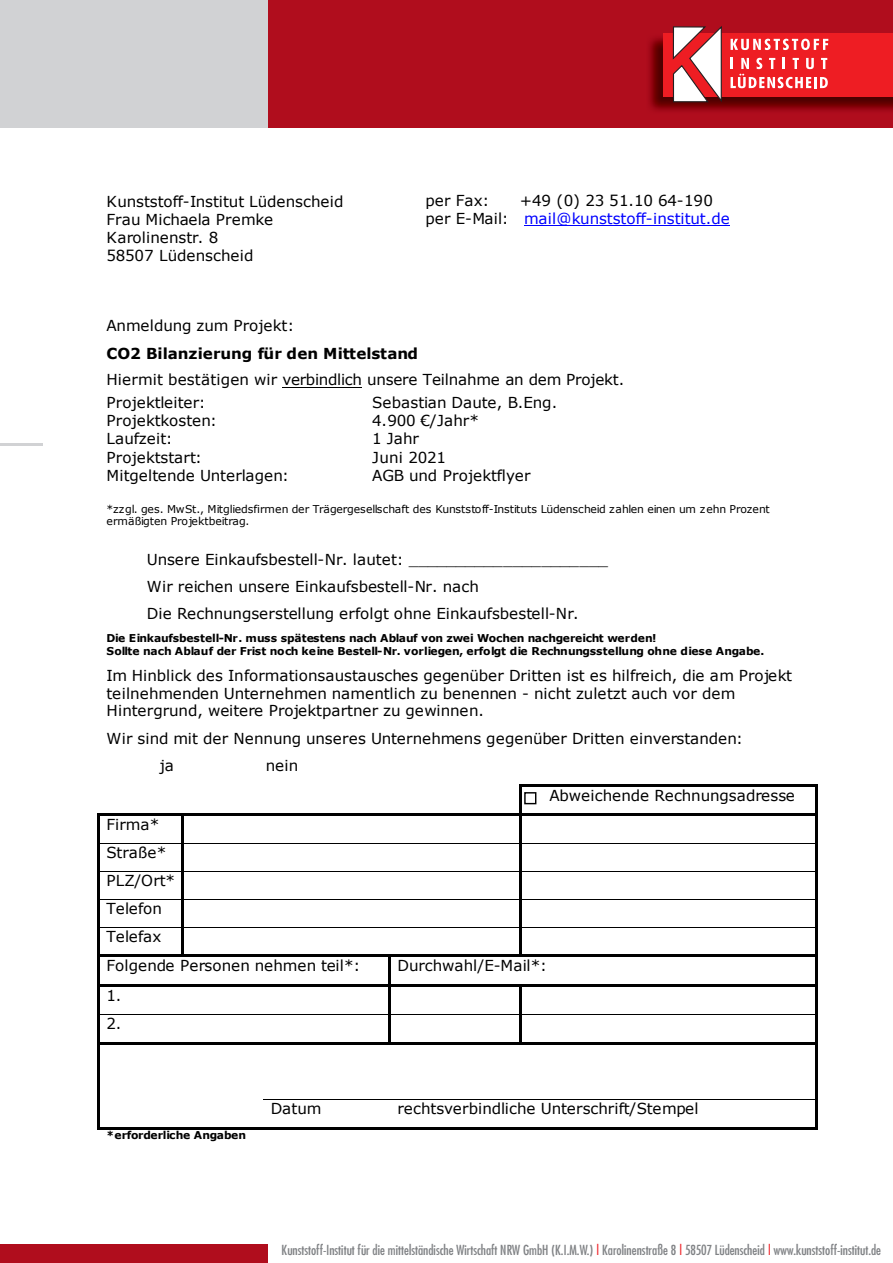
<style>
.page{position:relative;width:893px;height:1263px;background:#fff}
.page>*{position:absolute;margin:0;border:0;box-sizing:border-box;transform-origin:0 0}
.t1{font:15.15px/27px "Verdana";letter-spacing:-.005em;color:#000}
.t2{font:15.15px "Verdana";letter-spacing:.015em;color:#000}
.t3{font:condensed 13.5px "Futura";color:#808285}
.t4{font:700 10.8px/12.9px "Verdana";letter-spacing:-.01em;color:#000}
.t5{font:10.8px/12.3px "Verdana";letter-spacing:-.005em;color:#000}
.s1{color:#00f}
.s2{font-weight:700}
.s3{color:#ee1d23}
</style>
<div class="page">
<hr style="left:0;top:444px;width:43px;height:2px;background:#d1d2d4">
<div style="left:268px;top:0;width:625px;height:128px;background:#b00d1d"></div>
<div style="left:0;top:0;width:268px;height:128px;background:#d1d2d4"></div>
<img style="left:649px;top:37px;width:244px;height:75px">
<div style="left:663px;top:33px;width:230px;height:64px;background:#ee1d23"></div>
<svg style="left:672px;top:26px;width:50px;height:78px"></svg>
<svg style="left:731px;top:58px;width:97px;height:30px"></svg>
<svg style="left:731px;top:39px;width:97px;height:11px"></svg>
<div style="left:0;top:1244px;width:268px;height:19px;background:#b00d1d"></div>
<hr style="left:524px;top:225px;width:205px;height:1px;background:#00f">
<hr style="left:283px;top:387px;width:79px;height:1px;background:#000">
<hr style="left:521px;top:784px;width:294px;height:2px;background:#000">
<hr style="left:519px;top:786px;width:2px;height:28px;background:#000">
<hr style="left:815px;top:786px;width:2px;height:28px;background:#000">
<hr style="left:102px;top:814px;width:79px;height:2px;background:#000">
<hr style="left:184px;top:814px;width:79px;height:2px;background:#000">
<hr style="left:265px;top:814px;width:254px;height:2px;background:#000">
<hr style="left:521px;top:814px;width:294px;height:2px;background:#000">
<hr style="left:97px;top:816px;width:2px;height:27px;background:#000">
<hr style="left:181px;top:816px;width:3px;height:27px;background:#000">
<hr style="left:519px;top:816px;width:2px;height:27px;background:#000">
<hr style="left:815px;top:816px;width:2px;height:27px;background:#000">
<hr style="left:99px;top:843px;width:82px;height:1px;background:#000">
<hr style="left:184px;top:843px;width:335px;height:1px;background:#000">
<hr style="left:521px;top:843px;width:294px;height:1px;background:#000">
<hr style="left:97px;top:844px;width:2px;height:27px;background:#000">
<hr style="left:181px;top:844px;width:3px;height:27px;background:#000">
<hr style="left:519px;top:844px;width:2px;height:27px;background:#000">
<hr style="left:815px;top:844px;width:2px;height:27px;background:#000">
<hr style="left:99px;top:871px;width:82px;height:1px;background:#000">
<hr style="left:184px;top:871px;width:335px;height:1px;background:#000">
<hr style="left:521px;top:871px;width:294px;height:1px;background:#000">
<hr style="left:97px;top:872px;width:2px;height:27px;background:#000">
<hr style="left:181px;top:872px;width:3px;height:27px;background:#000">
<hr style="left:519px;top:872px;width:2px;height:27px;background:#000">
<hr style="left:815px;top:872px;width:2px;height:27px;background:#000">
<hr style="left:99px;top:899px;width:82px;height:1px;background:#000">
<hr style="left:184px;top:899px;width:335px;height:1px;background:#000">
<hr style="left:521px;top:899px;width:294px;height:1px;background:#000">
<hr style="left:97px;top:899px;width:2px;height:28px;background:#000">
<hr style="left:181px;top:899px;width:3px;height:28px;background:#000">
<hr style="left:519px;top:899px;width:2px;height:28px;background:#000">
<hr style="left:815px;top:899px;width:2px;height:28px;background:#000">
<hr style="left:99px;top:927px;width:82px;height:1px;background:#000">
<hr style="left:184px;top:927px;width:335px;height:1px;background:#000">
<hr style="left:521px;top:927px;width:294px;height:1px;background:#000">
<hr style="left:97px;top:927px;width:2px;height:28px;background:#000">
<hr style="left:181px;top:927px;width:3px;height:28px;background:#000">
<hr style="left:519px;top:927px;width:2px;height:28px;background:#000">
<hr style="left:815px;top:927px;width:2px;height:28px;background:#000">
<hr style="left:99px;top:955px;width:82px;height:2px;background:#000">
<hr style="left:184px;top:955px;width:204px;height:2px;background:#000">
<hr style="left:390px;top:955px;width:129px;height:2px;background:#000">
<hr style="left:521px;top:955px;width:294px;height:2px;background:#000">
<hr style="left:97px;top:957px;width:2px;height:27px;background:#000">
<hr style="left:388px;top:957px;width:2px;height:27px;background:#000">
<hr style="left:815px;top:957px;width:2px;height:27px;background:#000">
<hr style="left:99px;top:984px;width:289px;height:2px;background:#000">
<hr style="left:390px;top:984px;width:129px;height:2px;background:#000">
<hr style="left:521px;top:984px;width:294px;height:2px;background:#000">
<hr style="left:97px;top:986px;width:2px;height:28px;background:#000">
<hr style="left:388px;top:986px;width:2px;height:28px;background:#000">
<hr style="left:519px;top:986px;width:2px;height:28px;background:#000">
<hr style="left:815px;top:986px;width:2px;height:28px;background:#000">
<hr style="left:99px;top:1014px;width:289px;height:1px;background:#000">
<hr style="left:390px;top:1014px;width:129px;height:1px;background:#000">
<hr style="left:521px;top:1014px;width:294px;height:1px;background:#000">
<hr style="left:97px;top:1014px;width:2px;height:28px;background:#000">
<hr style="left:388px;top:1014px;width:2px;height:28px;background:#000">
<hr style="left:519px;top:1014px;width:2px;height:28px;background:#000">
<hr style="left:815px;top:1014px;width:2px;height:28px;background:#000">
<hr style="left:99px;top:1042px;width:164px;height:2px;background:#000">
<hr style="left:265px;top:1042px;width:123px;height:2px;background:#000">
<hr style="left:392px;top:1042px;width:127px;height:2px;background:#000">
<hr style="left:521px;top:1042px;width:294px;height:2px;background:#000">
<hr style="left:97px;top:1044px;width:2px;height:27px;background:#000">
<hr style="left:815px;top:1044px;width:2px;height:27px;background:#000">
<hr style="left:97px;top:1071px;width:2px;height:28px;background:#000">
<hr style="left:815px;top:1071px;width:2px;height:28px;background:#000">
<hr style="left:263px;top:1099px;width:127px;height:1px;background:#000">
<hr style="left:390px;top:1099px;width:425px;height:1px;background:#000">
<hr style="left:97px;top:1099px;width:2px;height:28px;background:#000">
<hr style="left:99px;top:1127px;width:164px;height:2px;background:#000">
<hr style="left:264px;top:1127px;width:126px;height:2px;background:#000">
<hr style="left:391px;top:1127px;width:424px;height:2px;background:#000">
<hr style="left:815px;top:1099px;width:2px;height:28px;background:#000">
<div style="left:524px;top:792px;width:12px;height:12px;border:1px solid #000"></div>
<p class="t1" style="left:426px;top:191px;width:306px;line-height:18px;text-indent:94px">+49 (0) 23 51.10 64-190 per E-Mail: <span class="s1">mail@kunststoff-institut.de</span></p>
<p class="t1" style="left:107px;top:191px;width:238px;line-height:18.3px">Kunststoff-Institut Lüdenscheid<br>Frau Michaela Premke<br>Karolinenstr. 8<br>58507 Lüdenscheid</p>
<p class="t1" style="left:426px;top:186px;width:65px">per Fax:</p>
<p class="t1" style="left:107px;top:312px;width:519px">Anmeldung zum Projekt:<br><span class="s2">CO2 Bilanzierung für den Mittelstand<br></span>Hiermit bestätigen wir verbindlich unsere Teilnahme an dem Projekt.</p>
<p class="t1" style="left:107px;top:389px;width:101px">Projektleiter:</p>
<p class="t1" style="left:372px;top:389px;width:186px">Sebastian Daute, B.Eng.</p>
<p class="t1" style="left:107px;top:407px;width:112px">Projektkosten:</p>
<p class="t1" style="left:372px;top:407px;width:108px">4.900 €/Jahr*</p>
<p class="t2" style="left:107px;top:429px;width:67px">Laufzeit:</p>
<p class="t1" style="left:372px;top:425px;width:48px">1 Jahr</p>
<p class="t1" style="left:107px;top:443px;width:97px">Projektstart:</p>
<p class="t1" style="left:372px;top:444px;width:75px">Juni 2021</p>
<p class="t1" style="left:107px;top:461px;width:184px">Mitgeltende Unterlagen:</p>
<p class="t1" style="left:372px;top:461px;width:160px">AGB und Projektflyer</p>
<p class="t5" style="left:107px;top:502px;width:665px">*zzgl. ges. MwSt., Mitgliedsfirmen der Trägergesellschaft des Kunststoff-Instituts Lüdenscheid zahlen einen um zehn Prozent ermäßigten Projektbeitrag.</p>
<p class="t1" style="left:147px;top:545px;width:463px">Unsere Einkaufsbestell-Nr. lautet: _____________________<br>Wir reichen unsere Einkaufsbestell-Nr. nach<br>Die Rechnungserstellung erfolgt ohne Einkaufsbestell-Nr.</p>
<p class="t4" style="left:107px;top:631px;width:659px">Die Einkaufsbestell-Nr. muss spätestens nach Ablauf von zwei Wochen nachgereicht werden!<br>Sollte nach Ablauf der Frist noch keine Bestell-Nr. vorliegen, erfolgt die Rechnungsstellung ohne diese Angabe.</p>
<p class="t1" style="left:107px;top:666px;width:687px;line-height:17.7px">Im Hinblick des Informationsaustausches gegenüber Dritten ist es hilfreich, die am Projekt teilnehmenden Unternehmen namentlich zu benennen - nicht zuletzt auch vor dem<br>Hintergrund, weitere Projektpartner zu gewinnen.</p>
<p class="t1" style="left:160px;top:724px;width:585px;text-indent:-53px">Wir sind mit der Nennung unseres Unternehmens gegenüber Dritten einverstanden: ja</p>
<p class="t1" style="left:266px;top:752px;width:34px">nein</p>
<p class="t1" style="left:549px;top:781px;width:247px">Abweichende Rechnungsadresse</p>
<p class="t1" style="left:107px;top:810px;width:70px;line-height:27.9px">Firma*<br>Straße*<br>PLZ/Ort*<br>Telefon<br>Telefax</p>
<p class="t1" style="left:107px;top:952px;width:255px">Folgende Personen nehmen teil*:</p>
<p class="t1" style="left:397px;top:952px;width:151px">Durchwahl/E-Mail*:</p>
<p class="t1" style="left:107px;top:981px;width:16px;line-height:28px">1.<br>2.</p>
<p class="t4" style="left:107px;top:1128px;width:141px">*erforderliche Angaben</p>
<p class="t1" style="left:271px;top:1094px;width:52px">Datum</p>
<p class="t1" style="left:397px;top:1094px;width:303px">rechtsverbindliche Unterschrift/Stempel</p>
<p class="t3" style="left:282px;top:1241px;width:601px">Kunststoff-Institut für die mittelständische Wirtschaft NRW GmbH (K.I.M.W.) <span class="s3">|</span> Karolinenstraße 8 <span class="s3">|</span> 58507 Lüdenscheid <span class="s3">|</span> www.kunststoff-institut.de</p>
</div>
